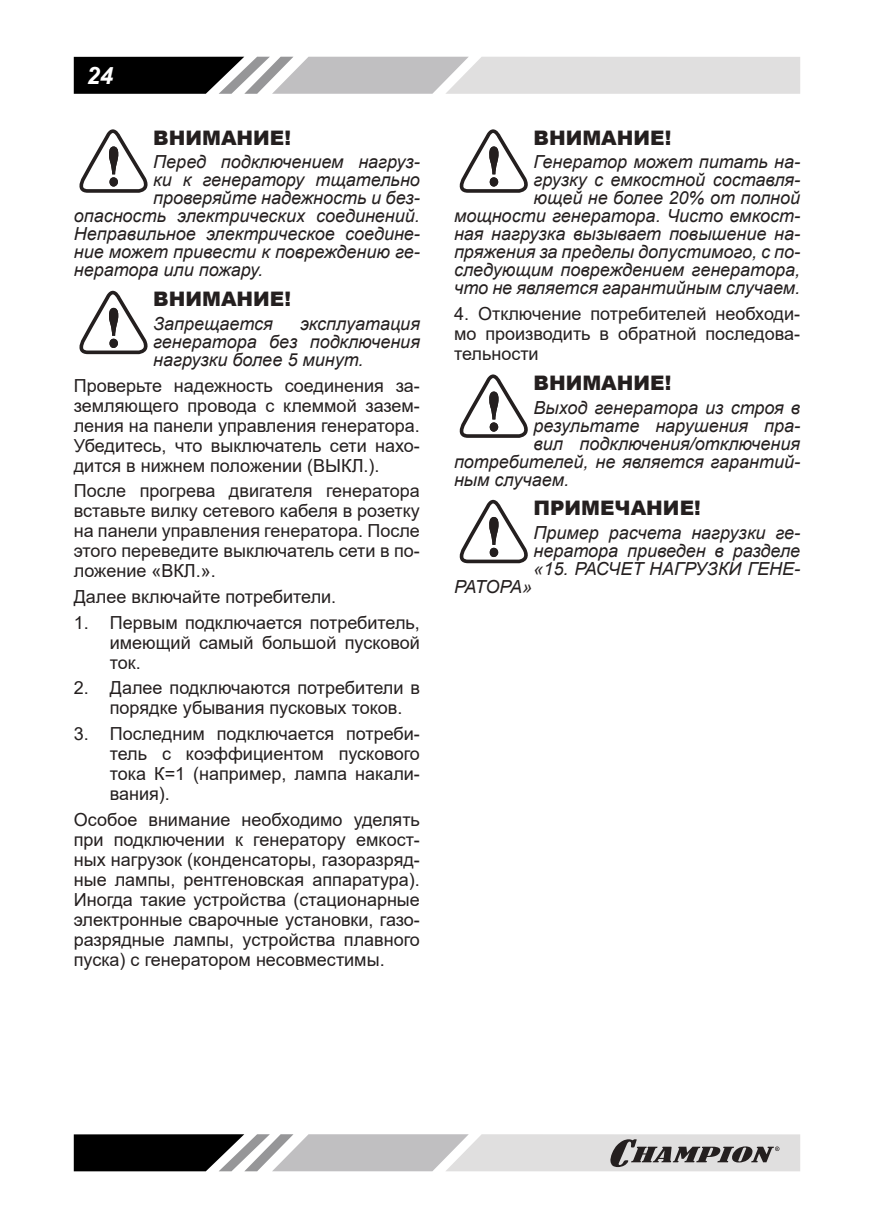
<style>
.page{position:relative;width:874px;height:1225px;background:#fff}
.page>*{position:absolute;margin:0;border:0;box-sizing:border-box;transform-origin:0 0}
.t1{font:italic 700 24px "Arial";color:#fff}
.t2{font:900 20px "Arial";color:#241f1f}
.t3{font:18px/20px "Arial";color:#241f1f;text-align:justify}
.t4{font:italic 18px/18px "Arial";color:#241f1f;text-align:justify}
</style>
<div class="page">
<svg style="left:74px;top:57px;width:725px;height:37px;background:#aaa9aa"></svg>
<svg style="left:74px;top:1134px;width:725px;height:37px;background:#9e9d9e"></svg>
<svg style="left:79px;top:129px;width:69px;height:64px"></svg>
<svg style="left:79px;top:291px;width:69px;height:63px"></svg>
<svg style="left:459px;top:129px;width:69px;height:64px"></svg>
<svg style="left:459px;top:374px;width:69px;height:64px"></svg>
<svg style="left:459px;top:500px;width:69px;height:63px"></svg>
<h1 class="t1" style="left:87px;top:67px;width:28px">24</h1>
<p class="t2" style="left:153px;top:123px;width:139px">ВНИМАНИЕ!</p>
<p class="t4" style="left:153px;top:153px;width:268px">Перед подключением нагруз-</p>
<p class="t4" style="left:153px;top:171px;width:268px">ки к генератору тщательно</p>
<p class="t4" style="left:153px;top:189px;width:268px">проверяйте надежность и без-</p>
<p class="t4" style="left:74px;top:207px;width:347px">опасность электрических соединений.</p>
<p class="t4" style="left:74px;top:225px;width:347px">Неправильное электрическое соедине-</p>
<p class="t4" style="left:74px;top:243px;width:347px">ние может привести к повреждению ге-</p>
<p class="t4" style="left:74px;top:261px;width:191px">нератора или пожару.</p>
<p class="t2" style="left:153px;top:284px;width:139px">ВНИМАНИЕ!</p>
<p class="t4" style="left:153px;top:315px;width:121px">Запрещается</p>
<p class="t4" style="left:153px;top:315px;width:268px;text-indent:147px">эксплуатация генератора без подключения нагрузки более 5 минут.</p>
<p class="t3" style="left:74px;top:375px;width:347px">Проверьте надежность соединения за&shy;земляющего провода с клеммой зазем&shy;ления на панели управления генератора.<br>Убедитесь, что выключатель сети нахо&shy;дится в нижнем положении (ВЫКЛ.).</p>
<p class="t3" style="left:74px;top:481px;width:347px">После прогрева двигателя генератора вставьте вилку сетевого кабеля в розетку на панели управления генератора. После этого переведите выключатель сети в по&shy;ложение «ВКЛ.».</p>
<p class="t3" style="left:74px;top:586px;width:264px">Далее включайте потребители.</p>
<p class="t3" style="left:110px;top:614px;width:311px;text-indent:-36px">1. Первым подключается потребитель, имеющий самый большой пусковой ток.</p>
<p class="t3" style="left:110px;top:679px;width:311px;text-indent:-36px">2. Далее подключаются потребители в порядке убывания пусковых токов.</p>
<p class="t3" style="left:110px;top:725px;width:311px;text-indent:-36px">3. Последним подключается потреби&shy;тель с коэффициентом пускового тока К=1 (например, лампа накали&shy;вания).</p>
<p class="t3" style="left:74px;top:809px;width:347px">Особое внимание необходимо уделять при подключении к генератору емкост&shy;ных нагрузок (конденсаторы, газоразряд&shy;ные лампы, рентгеновская аппаратура).<br>Иногда такие устройства (стационарные электронные сварочные установки, газо&shy;разрядные лампы, устройства плавного пуска) с генератором несовместимы.</p>
<p class="t2" style="left:533px;top:123px;width:139px">ВНИМАНИЕ!</p>
<p class="t4" style="left:454px;top:153px;width:347px;text-align:right">Генератор может питать на-<br>грузку с емкостной составля-<br>ющей не более 20% от полной мощности генератора. Чисто емкост&shy;ная нагрузка вызывает повышение на&shy;пряжения за пределы допустимого, с по&shy;следующим повреждением генератора, что не является гарантийным случаем.</p>
<p class="t3" style="left:454px;top:304px;width:347px">4. Отключение потребителей необходи&shy;мо производить в обратной последова&shy;тельности</p>
<p class="t2" style="left:533px;top:368px;width:139px">ВНИМАНИЕ!</p>
<p class="t4" style="left:533px;top:398px;width:268px">Выход генератора из строя в</p>
<p class="t4" style="left:533px;top:416px;width:268px">результате нарушения пра-</p>
<p class="t4" style="left:533px;top:434px;width:268px">вил подключения/отключения</p>
<p class="t4" style="left:454px;top:452px;width:347px">потребителей, не является гарантий-</p>
<p class="t4" style="left:454px;top:470px;width:116px">ным случаем.</p>
<p class="t2" style="left:533px;top:493px;width:169px">ПРИМЕЧАНИЕ!</p>
<p class="t4" style="left:533px;top:524px;width:268px">Пример расчета нагрузки ге&shy;нератора приведен в разделе «15. РАСЧЕТ НАГРУЗКИ ГЕНЕ-</p>
<p class="t4" style="left:454px;top:578px;width:80px">РАТОРА»</p>
</div>
